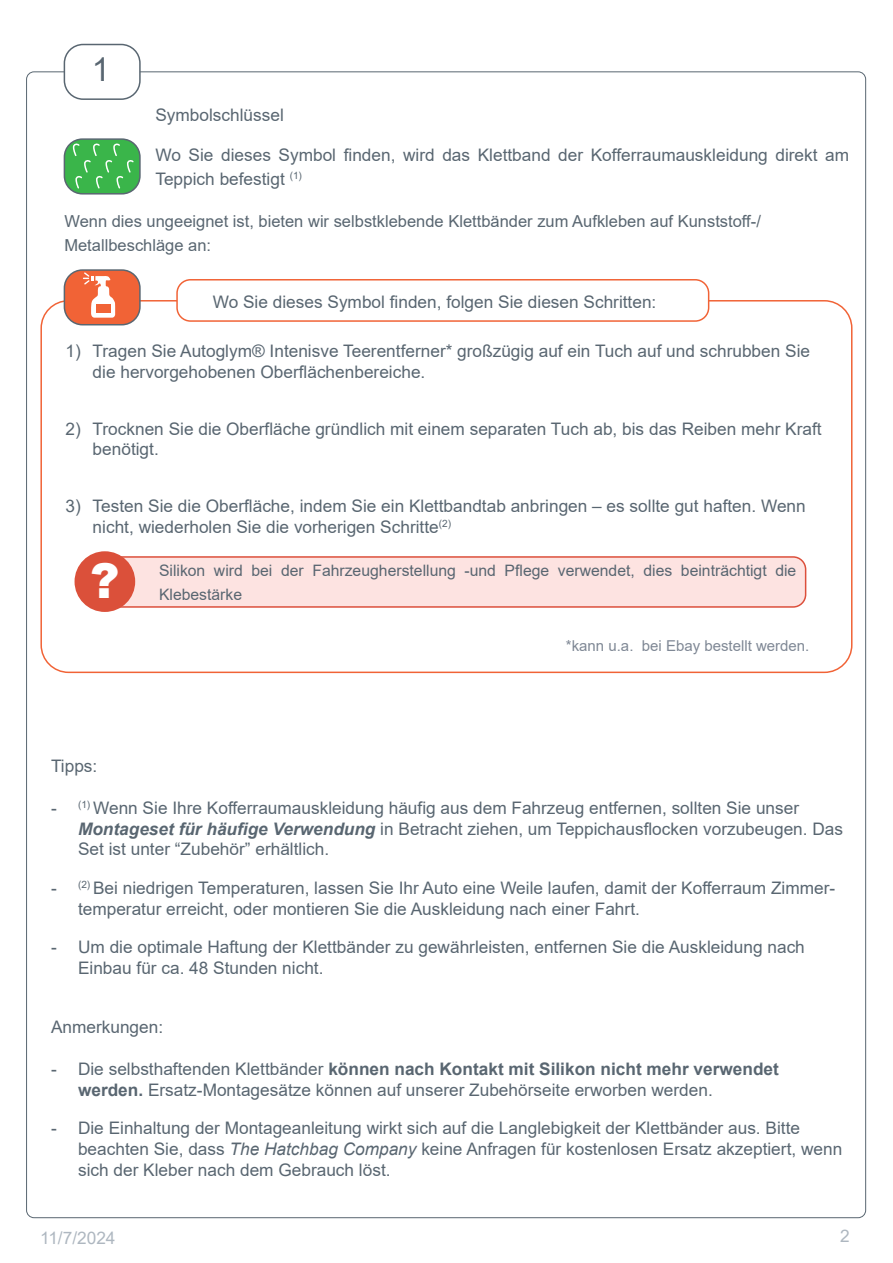
<style>
.page{position:relative;width:893px;height:1263px;background:#fff}
.page>*{position:absolute;margin:0;border:0;box-sizing:border-box;transform-origin:0 0}
.t1{font:900 48px "Arial";color:#fff}
.t2{font:33px "Arial";color:#596671}
.t3{font:17.25px/20.7px "Arial";color:#596671}
.t4{font:17.25px "Arial";color:#aeb7c0}
.t5{font:16.5px/24px "Arial";color:#596671}
.t6{font:15.75px/24px "Arial";color:#596671}
.t7{font:15px "Arial";color:#7f8895}
.s1{font-weight:700;font-style:italic}
.s2{font-weight:700}
.s3{font-style:italic}
</style>
<div class="page">
<div style="left:84px;top:557px;width:722px;height:50px;background:#fde3e1;border-radius:13px"></div>
<div style="left:83px;top:556px;width:723px;height:52px;border:2px solid #dc4f3b;border-radius:13px"></div>
<div style="left:75px;top:551px;width:60px;height:61px;background:#db503a;border-radius:50%"></div>
<div style="left:176px;top:279px;width:533px;height:43px;border:2px solid #f16336;border-radius:13px"></div>
<div style="left:64px;top:270px;width:76px;height:55px;background:#f16336;border-radius:18px"></div>
<div style="left:64px;top:269px;width:77px;height:56px;border:2px solid #596671;border-radius:18px"></div>
<svg style="left:83px;top:272px;width:32px;height:46px"></svg>
<div style="left:64px;top:139px;width:76px;height:55px;background:#3ab54a;border-radius:18px"></div>
<div style="left:64px;top:138px;width:77px;height:57px;border:2px solid #596671;border-radius:18px"></div>
<svg style="left:72px;top:144px;width:63px;height:45px"></svg>
<div style="left:64px;top:44px;width:77px;height:56px;border:2px solid #596671;border-radius:19px"></div>
<h2 class="t2" style="left:92px;top:47px;width:20px">1</h2>
<p class="t3" style="left:155px;top:105px;width:130px">Symbolschlüssel</p>
<p class="t3" style="left:155px;top:142px;width:695px;line-height:24px">Wo Sie dieses Symbol finden, wird das Klettband der Kofferraumauskleidung direkt am<br>Teppich befestigt <sup>(1)</sup></p>
<p class="t5" style="left:64px;top:209px;width:698px">Wenn dies ungeeignet ist, bieten wir selbstklebende Klettbänder zum Aufkleben auf Kunststoff-/<br>Metallbeschläge an:</p>
<p class="t3" style="left:213px;top:291px;width:445px">Wo Sie dieses Symbol finden, folgen Sie diesen Schritten:</p>
<p class="t3" style="left:93px;top:341px;width:719px;text-indent:-27px">1) Tragen Sie Autoglym® Intenisve Teerentferner* großzügig auf ein Tuch auf und schrubben Sie die hervorgehobenen Oberflächenbereiche.</p>
<p class="t3" style="left:93px;top:418px;width:730px;text-indent:-27px">2) Trocknen Sie die Oberfläche gründlich mit einem separaten Tuch ab, bis das Reiben mehr Kraft benötigt.</p>
<p class="t3" style="left:93px;top:495px;width:715px;text-indent:-27px">3) Testen Sie die Oberfläche, indem Sie ein Klettbandtab anbringen – es sollte gut haften. Wenn nicht, wiederholen Sie die vorherigen Schritte<sup>(2)</sup></p>
<h1 class="t1" style="left:90px;top:546px;width:31px">?</h1>
<p class="t6" style="left:159px;top:558px;width:639px">Silikon wird bei der Fahrzeugherstellung -und Pflege verwendet, dies beinträchtigt die<br>Klebestärke</p>
<p class="t7" style="left:566px;top:635px;width:245px">*kann u.a. bei Ebay bestellt werden.</p>
<p class="t3" style="left:51px;top:756px;width:48px">Tipps:</p>
<p class="t3" style="left:78px;top:797px;width:767px;text-indent:-27px">- <sup>(1)</sup> Wenn Sie Ihre Kofferraumauskleidung häufig aus dem Fahrzeug entfernen, sollten Sie unser<br><span class="s1">Montageset für häufige Verwendung</span> in Betracht ziehen, um Teppichausflocken vorzubeugen. Das<br>Set ist unter “Zubehör” erhältlich.</p>
<p class="t3" style="left:78px;top:877px;width:759px;text-indent:-27px">- <sup>(2)</sup> Bei niedrigen Temperaturen, lassen Sie Ihr Auto eine Weile laufen, damit der Kofferraum Zimmer&shy;temperatur erreicht, oder montieren Sie die Auskleidung nach einer Fahrt.</p>
<p class="t3" style="left:78px;top:937px;width:728px;text-indent:-27px">- Um die optimale Haftung der Klettbänder zu gewährleisten, entfernen Sie die Auskleidung nach<br>Einbau für ca. 48 Stunden nicht.</p>
<p class="t3" style="left:51px;top:1017px;width:114px">Anmerkungen:</p>
<p class="t3" style="left:78px;top:1058px;width:702px;text-indent:-27px">- Die selbsthaftenden Klettbänder <span class="s2">können nach Kontakt mit Silikon nicht mehr verwendet werden.</span> Ersatz-Montagesätze können auf unserer Zubehörseite erworben werden.</p>
<p class="t3" style="left:78px;top:1118px;width:766px;text-indent:-27px">- Die Einhaltung der Montageanleitung wirkt sich auf die Langlebigkeit der Klettbänder aus. Bitte beachten Sie, dass <span class="s3">The Hatchbag Company</span> keine Anfragen für kostenlosen Ersatz akzeptiert, wenn sich der Kleber nach dem Gebrauch löst.</p>
<p class="t4" style="left:40px;top:1226px;width:77px">11/7/2024</p>
<p class="t4" style="left:840px;top:1224px;width:11px">2</p>
</div>
